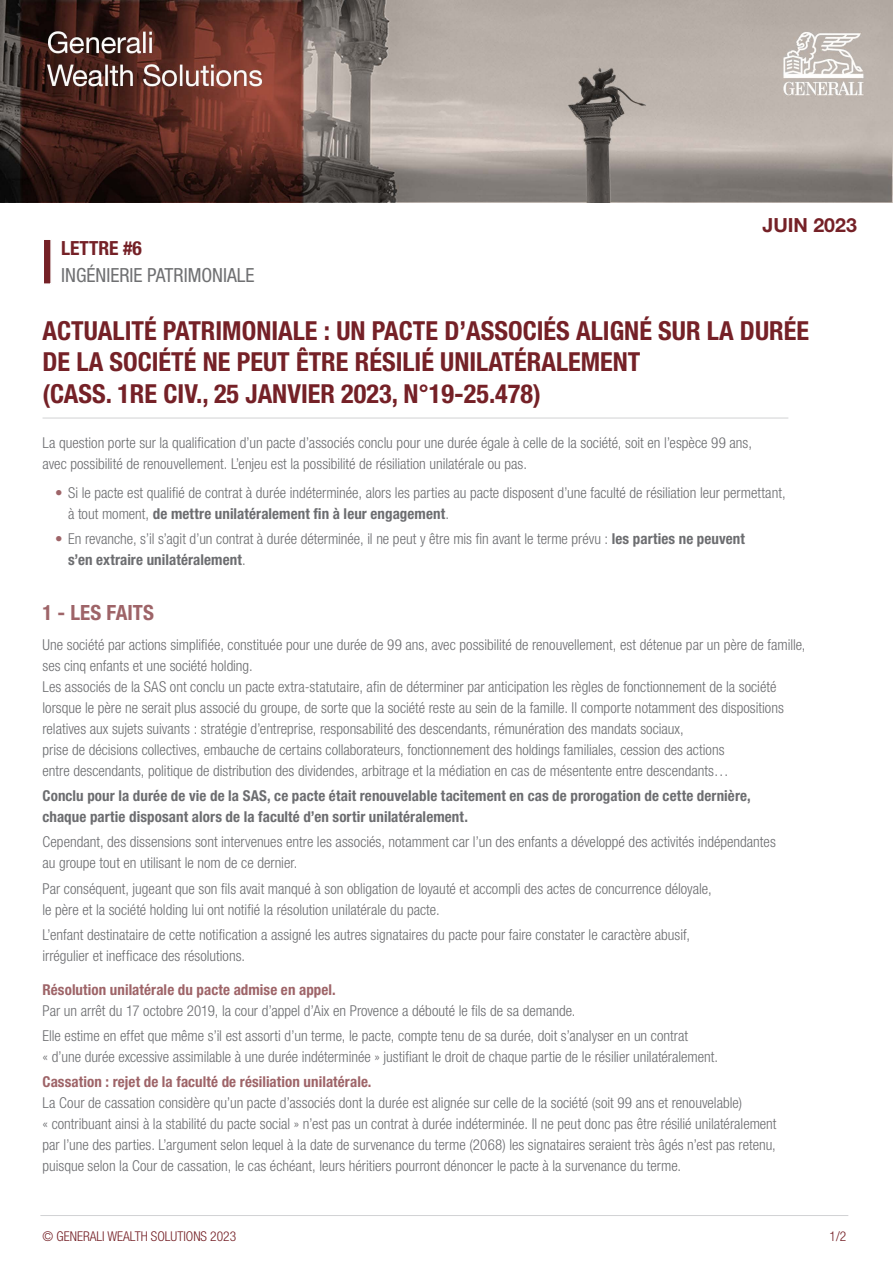
<style>
.page{position:relative;width:893px;height:1263px;background:#fff}
.page>*{position:absolute;margin:0;border:0;box-sizing:border-box;transform-origin:0 0}
.Question{font:700 condensed 26.25px/31.5px "Helvetica Neue LT Std";color:#752127}
.Text_article{font:700 condensed 21px "Helvetica Neue LT Std";letter-spacing:.005em;color:#9e6468}
.Question-2{font:condensed 19.5px "Helvetica Neue LT Std";color:#6f7072}
.Question-3{font:700 19.5px "Helvetica Neue LT Std";color:#752127}
.Question-4{font:700 condensed 19.5px "Helvetica Neue LT Std";color:#752127}
.Text_article-2{font:300 condensed 15px/21px "Helvetica Neue LT Std";color:#6c6d70}
.Text_article-3{font:700 condensed 15px/21px "Helvetica Neue LT Std";letter-spacing:.005em;color:#6c6d70}
.Text_article-4{font:700 condensed 15px "Helvetica Neue LT Std";letter-spacing:.005em;color:#9e6468}
.t1{font:300 condensed 13.5px "Helvetica Neue LT Std";color:#752127}
.s1{color:#9e6468}
.s2{font-weight:700}
</style>
<div class="page">
<hr style="left:40px;top:1215px;width:808px;height:1px;background:#d1d2d4">
<img style="left:0;top:0;width:893px;height:203px">
<div style="left:43px;top:238px;width:9px;height:47px;background:#752127;border:2px solid #fff"></div>
<hr style="left:43px;top:418px;width:745px;height:1px;background:#d1d2d4">
<p class="Question-3" style="left:762px;top:213px;width:96px">JUIN 2023</p>
<p class="Question-4" style="left:61px;top:236px;width:82px">LETTRE #6</p>
<p class="Question-2" style="left:61px;top:264px;width:195px">INGÉNIERIE PATRIMONIALE</p>
<p class="Question" style="left:43px;top:314px;width:768px">ACTUALITÉ PATRIMONIALE : UN PACTE D’ASSOCIÉS ALIGNÉ SUR LA DURÉE<br>DE LA SOCIÉTÉ NE PEUT ÊTRE RÉSILIÉ UNILATÉRALEMENT<br>(CASS. 1RE CIV., 25 JANVIER 2023, N°19-25.478)</p>
<p class="Text_article-2" style="left:43px;top:432px;width:711px">La question porte sur la qualification d’un pacte d’associés conclu pour une durée égale à celle de la société, soit en l’espèce 99 ans, avec possibilité de renouvellement. L’enjeu est la possibilité de résiliation unilatérale ou pas.</p>
<p class="Text_article-2" style="left:68px;top:482px;width:719px;text-indent:-13px"><span class="s1">•</span> Si le pacte est qualifié de contrat à durée indéterminée, alors les parties au pacte disposent d’une faculté de résiliation leur permettant, à tout moment, <span class="s2">de mettre unilatéralement fin à leur engagement</span>.</p>
<p class="Text_article-2" style="left:68px;top:528px;width:678px;text-indent:-13px"><span class="s1">•</span> En revanche, s’il s’agit d’un contrat à durée déterminée, il ne peut y être mis fin avant le terme prévu : <span class="s2">les parties ne peuvent s’en extraire unilatéralement</span>.</p>
<p class="Text_article" style="left:43px;top:600px;width:113px">1 - LES FAITS</p>
<p class="Text_article-2" style="left:43px;top:634px;width:764px">Une société par actions simplifiée, constituée pour une durée de 99 ans, avec possibilité de renouvellement, est détenue par un père de famille, ses cinq enfants et une société holding.</p>
<p class="Text_article-2" style="left:43px;top:676px;width:743px">Les associés de la SAS ont conclu un pacte extra-statutaire, afin de déterminer par anticipation les règles de fonctionnement de la société lorsque le père ne serait plus associé du groupe, de sorte que la société reste au sein de la famille. Il comporte notamment des dispositions relatives aux sujets suivants : stratégie d’entreprise, responsabilité des descendants, rémunération des mandats sociaux,<br>prise de décisions collectives, embauche de certains collaborateurs, fonctionnement des holdings familiales, cession des actions<br>entre descendants, politique de distribution des dividendes, arbitrage et la médiation en cas de mésentente entre descendants…</p>
<p class="Text_article-3" style="left:43px;top:785px;width:710px">Conclu pour la durée de vie de la SAS, ce pacte était renouvelable tacitement en cas de prorogation de cette dernière, chaque partie disposant alors de la faculté d’en sortir unilatéralement.</p>
<p class="Text_article-2" style="left:43px;top:831px;width:735px">Cependant, des dissensions sont intervenues entre les associés, notamment car l’un des enfants a développé des activités indépendantes au groupe tout en utilisant le nom de ce dernier.</p>
<p class="Text_article-2" style="left:43px;top:878px;width:671px">Par conséquent, jugeant que son fils avait manqué à son obligation de loyauté et accompli des actes de concurrence déloyale, le père et la société holding lui ont notifié la résolution unilatérale du pacte.</p>
<p class="Text_article-2" style="left:43px;top:924px;width:649px">L’enfant destinataire de cette notification a assigné les autres signataires du pacte pour faire constater le caractère abusif, irrégulier et inefficace des résolutions.</p>
<p class="Text_article-4" style="left:43px;top:980px;width:295px">Résolution unilatérale du pacte admise en appel.</p>
<p class="Text_article-2" style="left:43px;top:1000px;width:535px">Par un arrêt du 17 octobre 2019, la cour d’appel d’Aix en Provence a débouté le fils de sa demande.</p>
<p class="Text_article-2" style="left:43px;top:1025px;width:677px">Elle estime en effet que même s’il est assorti d’un terme, le pacte, compte tenu de sa durée, doit s’analyser en un contrat<br>« d’une durée excessive assimilable à une durée indéterminée » justifiant le droit de chaque partie de le résilier unilatéralement.</p>
<p class="Text_article-4" style="left:43px;top:1073px;width:331px">Cassation : rejet de la faculté de résiliation unilatérale.</p>
<p class="Text_article-2" style="left:43px;top:1092px;width:736px">La Cour de cassation considère qu’un pacte d’associés dont la durée est alignée sur celle de la société (soit 99 ans et renouvelable)<br>« contribuant ainsi à la stabilité du pacte social » n’est pas un contrat à durée indéterminée. Il ne peut donc pas être résilié unilatéralement par l’une des parties. L’argument selon lequel à la date de survenance du terme (2068) les signataires seraient très âgés n’est pas retenu, puisque selon la Cour de cassation, le cas échéant, leurs héritiers pourront dénoncer le pacte à la survenance du terme.</p>
<p class="t1" style="left:43px;top:1228px;width:195px">© GENERALI WEALTH SOLUTIONS 2023</p>
<p class="t1" style="left:829px;top:1228px;width:18px">1/2</p>
</div>
